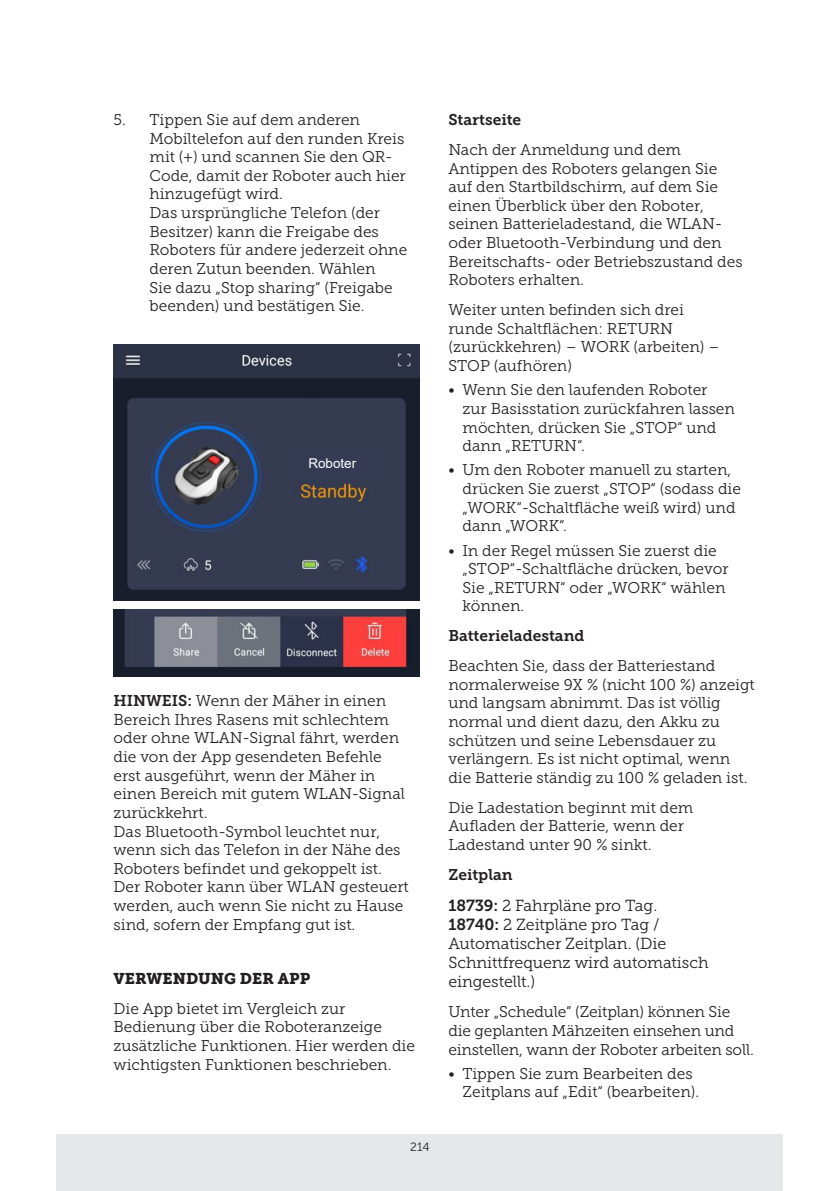
<style>
.page{position:relative;width:840px;height:1191px;background:#fff}
.page>*{position:absolute;margin:0;border:0;box-sizing:border-box;transform-origin:0 0}
.Brød{font:16px/19.2px "Museo Slab 300";letter-spacing:-.005em;color:#231f20}
.Brød-2{font:15.6px/18.6px "Museo Slab 300";color:#231f20}
.Brød_700_TOC{font:15.6px "Museo Slab 700";color:#231f20}
.Brød_bold_TOC{font:15.6px "Museo Slab 900";color:#231f20}
.Brød-3{font:13.4px "Arial";color:#fff}
.t1{font:12px "Museo Sans 300";color:#231f20}
.s1{font-family:"Museo Slab 700"}
</style>
<div class="page">
<div style="left:57px;top:1134px;width:725px;height:57px;background:#e6e7e9"></div>
<img style="left:113px;top:344px;width:307px;height:256px">
<div style="left:287px;top:448px;width:90px;height:31px;background:#353b52"></div>
<img style="left:113px;top:609px;width:307px;height:67px">
<p class="Brød-2" style="left:149px;top:110px;width:259px;text-indent:-36px">5. Tippen Sie auf dem anderen<br>Mobiltelefon auf den runden Kreis mit (+) und scannen Sie den QR-<br>Code, damit der Roboter auch hier hinzugefügt wird.<br>Das ursprüngliche Telefon (der<br>Besitzer) kann die Freigabe des<br>Roboters für andere jederzeit ohne deren Zutun beenden. Wählen<br>Sie dazu „Stop sharing“ (Freigabe beenden) und bestätigen Sie.</p>
<p class="Brød-3" style="left:308px;top:454px;width:49px">Roboter</p>
<p class="Brød-2" style="left:113px;top:691px;width:297px"><span class="s1">HINWEIS:</span> Wenn der Mäher in einen Bereich Ihres Rasens mit schlechtem oder ohne WLAN-Signal fährt, werden die von der App gesendeten Befehle erst ausgeführt, wenn der Mäher in einen Bereich mit gutem WLAN-Signal zurückkehrt.<br>Das Bluetooth-Symbol leuchtet nur, wenn sich das Telefon in der Nähe des Roboters befindet und gekoppelt ist.<br>Der Roboter kann über WLAN gesteuert werden, auch wenn Sie nicht zu Hause sind, sofern der Empfang gut ist.</p>
<p class="Brød_bold_TOC" style="left:113px;top:969px;width:198px">VERWENDUNG DER APP</p>
<p class="Brød-2" style="left:113px;top:999px;width:303px">Die App bietet im Vergleich zur Bedienung über die Roboteranzeige zusätzliche Funktionen. Hier werden die wichtigsten Funktionen beschrieben.</p>
<p class="t1" style="left:410px;top:1140px;width:21px">214</p>
<p class="Brød_700_TOC" style="left:448px;top:111px;width:74px">Startseite</p>
<p class="Brød-2" style="left:448px;top:140px;width:295px">Nach der Anmeldung und dem Antippen des Roboters gelangen Sie auf den Startbildschirm, auf dem Sie einen Überblick über den Roboter, seinen Batterieladestand, die WLAN&shy;oder Bluetooth-Verbindung und den Bereitschafts- oder Betriebszustand des Roboters erhalten.</p>
<p class="Brød-2" style="left:448px;top:301px;width:272px">Weiter unten befinden sich drei runde Schaltflächen: RETURN (zurückkehren) – WORK (arbeiten) –<br>STOP (aufhören)</p>
<p class="Brød-2" style="left:462px;top:381px;width:274px;text-indent:-14px">• Wenn Sie den laufenden Roboter zur Basisstation zurückfahren lassen möchten, drücken Sie „STOP“ und dann „RETURN“.</p>
<p class="Brød-2" style="left:462px;top:461px;width:280px;text-indent:-14px">• Um den Roboter manuell zu starten, drücken Sie zuerst „STOP“ (sodass die „WORK“-Schaltfläche weiß wird) und dann „WORK“.</p>
<p class="Brød-2" style="left:462px;top:541px;width:267px;text-indent:-14px">• In der Regel müssen Sie zuerst die „STOP“-Schaltfläche drücken, bevor<br>Sie „RETURN“ oder „WORK“ wählen können.</p>
<p class="Brød_700_TOC" style="left:448px;top:627px;width:137px">Batterieladestand</p>
<p class="Brød-2" style="left:448px;top:656px;width:308px">Beachten Sie, dass der Batteriestand normalerweise 9X % (nicht 100 %) anzeigt und langsam abnimmt. Das ist völlig normal und dient dazu, den Akku zu schützen und seine Lebensdauer zu verlängern. Es ist nicht optimal, wenn die Batterie ständig zu 100 % geladen ist.</p>
<p class="Brød-2" style="left:448px;top:798px;width:246px">Die Ladestation beginnt mit dem<br>Aufladen der Batterie, wenn der<br>Ladestand unter 90 % sinkt.</p>
<p class="Brød_700_TOC" style="left:448px;top:865px;width:66px">Zeitplan</p>
<p class="Brød" style="left:448px;top:895px;width:261px"><span class="s1">18739:</span> 2 Fahrpläne pro Tag.<br><span class="s1">18740:</span> 2 Zeitpläne pro Tag /<br>Automatischer Zeitplan. (Die<br>Schnittfrequenz wird automatisch eingestellt.)</p>
<p class="Brød-2" style="left:448px;top:1002px;width:307px">Unter „Schedule“ (Zeitplan) können Sie die geplanten Mähzeiten einsehen und einstellen, wann der Roboter arbeiten soll.</p>
<p class="Brød-2" style="left:462px;top:1064px;width:238px;text-indent:-14px">• Tippen Sie zum Bearbeiten des<br>Zeitplans auf „Edit“ (bearbeiten).</p>
</div>
